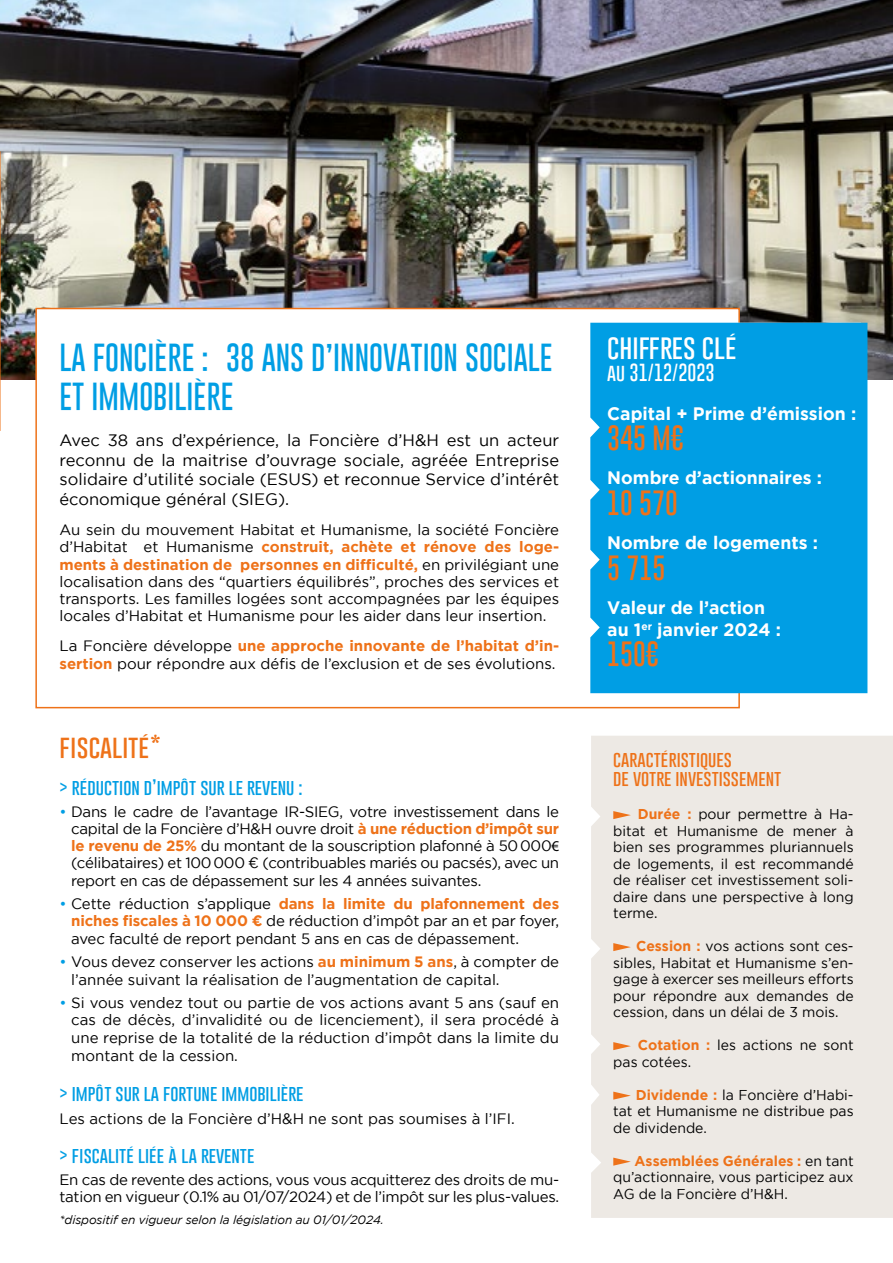
<style>
.page{position:relative;width:893px;height:1263px;background:#fff}
.page>*{position:absolute;margin:0;border:0;box-sizing:border-box;transform-origin:0 0}
.t1{font:100 28.5px/39px "Gobold";color:#009ee4}
.t2{font:100 25.5px "Gobold";color:#ee7219}
.t3{font:100 25.5px "Gobold";color:#fff}
.t4{font:100 24px "Gobold";color:#ee7219}
.t5{font:700 18px/21.6px "Gotham";color:#fff}
.t6{font:100 18px "Gobold";color:#fff}
.t7{font:100 16.65px "Gobold";color:#009ee4}
.t8{font:100 16.65px/18.5px "Gobold";color:#ee7219}
.t9{font:16.5px/19.8px "Gotham";color:#000;text-align:justify}
.t10{font:15px/17.2px "Gotham";color:#000;text-align:justify}
.t11{font:15px/17.2px "Gotham";letter-spacing:-.02em;color:#000}
.t12{font:14.25px/16.5px "Gotham";color:#000;text-align:justify}
.t13{font:italic 12px "Gotham";letter-spacing:-.01em;color:#000}
.s1{font-weight:700;color:#ee7219}
.s2{color:#009ee4}
.s3{font-family:"Myriad Pro"}
</style>
<div class="page">
<img style="left:0;top:0;width:893px;height:379px">
<div style="left:35px;top:308px;width:705px;height:400px;background:#fff;border:2px solid #ee7219"></div>
<div style="left:590px;top:323px;width:277px;height:370px;background:#009ee4"></div>
<div style="left:591px;top:736px;width:302px;height:482px;background:#ede9e4"></div>
<svg style="left:613px;top:811px;width:18px;height:8px"></svg>
<svg style="left:613px;top:943px;width:18px;height:8px"></svg>
<svg style="left:613px;top:1042px;width:18px;height:8px"></svg>
<svg style="left:613px;top:1091px;width:18px;height:9px"></svg>
<svg style="left:613px;top:1157px;width:18px;height:9px"></svg>
<h1 class="t1" style="left:60px;top:338px;width:494px">LA FONCIÈRE : 38 ANS D’INNOVATION SOCIALE<br>ET IMMOBILIÈRE</h1>
<p class="t9" style="left:60px;top:430px;width:501px">Avec 38 ans d’expérience, la Foncière d’H&amp;H est un acteur reconnu de la maitrise d’ouvrage sociale, agréée Entreprise solidaire d’utilité sociale (ESUS) et reconnue Service d’intérêt économique général (SIEG).</p>
<p class="t10" style="left:60px;top:521px;width:501px">Au sein du mouvement Habitat et Humanisme, la société Foncière d’Habitat et Humanisme <span class="s1">construit, achète et rénove des loge&shy;ments à destination de personnes en difficulté,</span> en privilégiant une localisation dans des “quartiers équilibrés”, proches des services et transports. Les familles logées sont accompagnées par les équipes locales d’Habitat et Humanisme pour les aider dans leur insertion.</p>
<p class="t10" style="left:60px;top:637px;width:501px">La Foncière développe <span class="s1">une approche innovante de l’habitat d’in&shy;sertion</span> pour répondre aux défis de l’exclusion et de ses évolutions.</p>
<h3 class="t4" style="left:60px;top:731px;width:103px">fiscalité*</h3>
<p class="t7" style="left:60px;top:776px;width:245px">&gt; réduction d’impôt sur le revenu :</p>
<p class="t10" style="left:71px;top:802px;width:489px;text-indent:-12px"><span class="s2">•</span> Dans le cadre de l’avantage IR-SIEG, votre investissement dans le capital de la Foncière d’H&amp;H ouvre droit <span class="s1">à une réduction d’impôt sur le revenu de 25%</span> du montant de la souscription plafonné à 50 000<span class="s3">€ </span>(célibataires) et 100 000 ¤ (contribuables mariés ou pacsés), avec un report en cas de dépassement sur les 4 années suivantes.</p>
<p class="t10" style="left:71px;top:895px;width:489px;text-indent:-12px"><span class="s2">•</span> Cette réduction s’applique <span class="s1">dans la limite du plafonnement des niches fiscales à 10 000 ¤</span> de réduction d’impôt par an et par foyer, avec faculté de report pendant 5 ans en cas de dépassement.</p>
<p class="t10" style="left:71px;top:953px;width:489px;text-indent:-12px"><span class="s2">•</span> Vous devez conserver les actions <span class="s1">au minimum 5 ans</span>, à compter de l’année suivant la réalisation de l’augmentation de capital.</p>
<p class="t10" style="left:71px;top:994px;width:489px;line-height:17.7px;text-indent:-12px"><span class="s2">•</span> Si vous vendez tout ou partie de vos actions avant 5 ans (sauf en cas de décès, d’invalidité ou de licenciement), il sera procédé à une reprise de la totalité de la réduction d’impôt dans la limite du montant de la cession.</p>
<p class="t7" style="left:60px;top:1082px;width:245px">&gt; impôt sur la fortune immobilière</p>
<p class="t10" style="left:60px;top:1109px;width:457px">Les actions de la Foncière d’H&amp;H ne sont pas soumises à l’IFI.</p>
<p class="t7" style="left:60px;top:1145px;width:196px">&gt; fiscalité liée à la revente</p>
<p class="t11" style="left:60px;top:1171px;width:501px">En cas de revente des actions, vous vous acquitterez des droits de mu&shy;tation en vigueur (0.1% au 01/07/2024) et de l’impôt sur les plus-values.</p>
<p class="t13" style="left:60px;top:1213px;width:326px">*dispositif en vigueur selon la législation au 01/01/2024.</p>
<h2 class="t3" style="left:607px;top:330px;width:131px">chiffres clé</h2>
<p class="t6" style="left:607px;top:361px;width:109px">au 31/12/2023</p>
<p class="t5" style="left:607px;top:403px;width:251px">Capital + Prime d’émission :</p>
<h2 class="t2" style="left:607px;top:421px;width:78px">345 M€</h2>
<p class="t5" style="left:607px;top:468px;width:216px">Nombre d’actionnaires :</p>
<h2 class="t2" style="left:607px;top:486px;width:72px">10 570</h2>
<p class="t5" style="left:607px;top:533px;width:212px">Nombre de logements :</p>
<h2 class="t2" style="left:607px;top:551px;width:60px">5 715</h2>
<p class="t5" style="left:607px;top:598px;width:175px">Valeur de l’action au 1<sup>er</sup> janvier 2024 :</p>
<h2 class="t2" style="left:607px;top:638px;width:53px">150€</h2>
<p class="t8" style="left:613px;top:750px;width:169px">caractéristiques<br>de votre investissement</p>
<p class="t12" style="left:613px;top:806px;width:242px;text-indent:25px"><span class="s1">Durée :</span> pour permettre à Ha&shy;bitat et Humanisme de mener à bien ses programmes pluriannuels de logements, il est recommandé de réaliser cet investissement soli&shy;daire dans une perspective à long terme.</p>
<p class="t12" style="left:613px;top:938px;width:242px;text-indent:23px"><span class="s1">Cession :</span> vos actions sont ces&shy;sibles, Habitat et Humanisme s’en&shy;gage à exercer ses meilleurs efforts pour répondre aux demandes de cession, dans un délai de 3 mois.</p>
<p class="t12" style="left:613px;top:1038px;width:242px;text-indent:25px"><span class="s1">Cotation :</span> les actions ne sont pas cotées.</p>
<p class="t12" style="left:613px;top:1086px;width:242px;text-indent:23px"><span class="s1">Dividende :</span> la Foncière d’Habi&shy;tat et Humanisme ne distribue pas de dividende.</p>
<p class="t12" style="left:613px;top:1153px;width:242px;text-indent:21px"><span class="s1">Assemblées Générales :</span> en tant qu’actionnaire, vous participez aux AG de la Foncière d’H&amp;H.</p>
</div>
